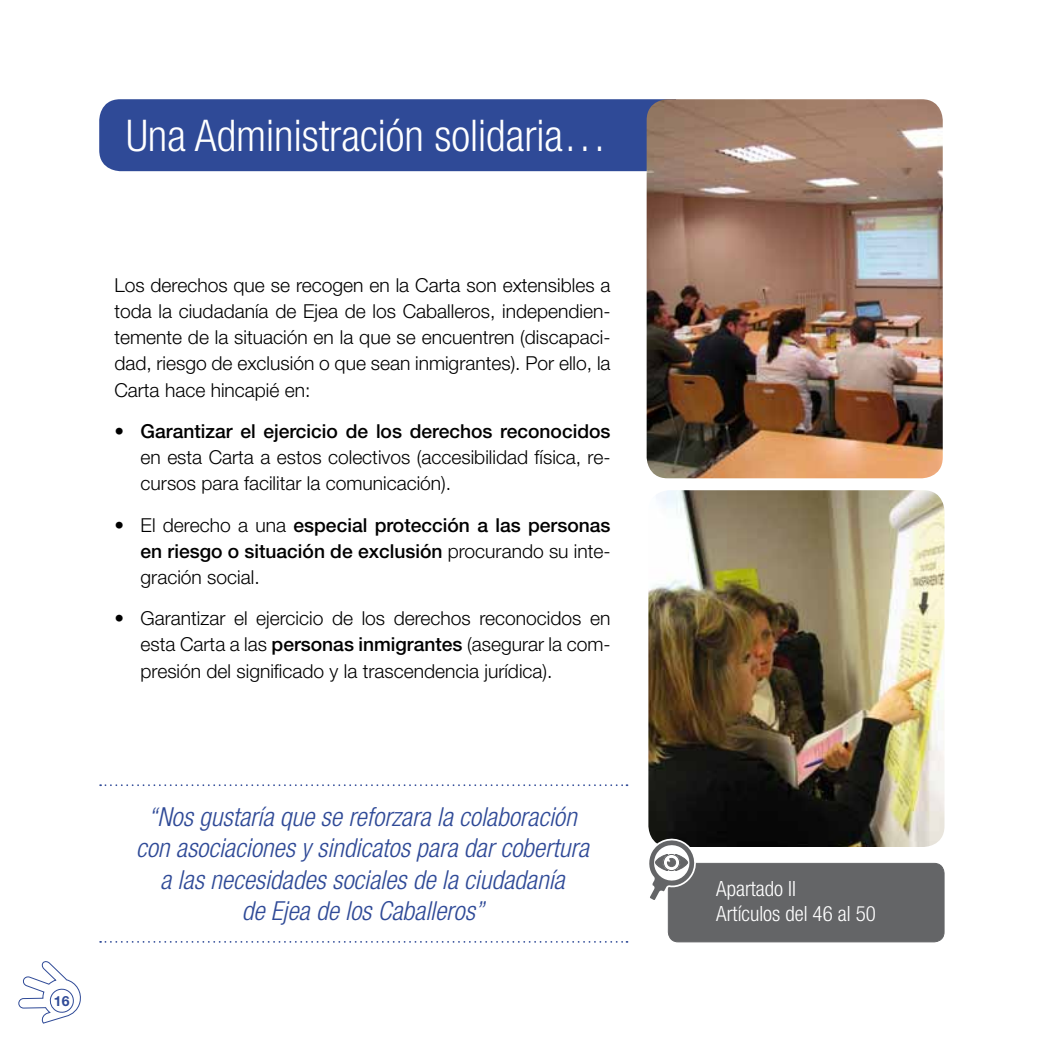
<style>
.page{position:relative;width:1042px;height:1042px;background:#fff}
.page>*{position:absolute;margin:0;border:0;box-sizing:border-box;transform-origin:0 0}
.t1{font:300 condensed 43.75px "Helvetica Neue LT Std";color:#fff}
.t2{font:italic 300 condensed 26.25px/31.5px "Helvetica Neue LT Std";color:#2f4a97;text-align:center}
.t3{font:300 condensed 21px/25.2px "Helvetica Neue LT Std";color:#fff}
.t4{font:300 19.25px/26.2px "Helvetica Neue LT Std";color:#000;text-align:justify}
.t5{font:500 19.25px/26.2px "Helvetica Neue LT Std";color:#000;text-align:justify}
.t6{font:700 14px "Helvetica Neue LT Std";color:#2f4a97}
.s1{font-weight:500}
.s2{font-weight:300}
</style>
<div class="page">
<svg style="left:18px;top:961px;width:63px;height:62px"></svg>
<div style="left:99px;top:99px;width:547px;height:72px;background:#2f4a97"></div>
<svg style="left:100px;top:784px;width:527px;height:2px"></svg>
<svg style="left:100px;top:941px;width:527px;height:2px"></svg>
<img style="left:648px;top:490px;width:296px;height:357px">
<div style="left:668px;top:863px;width:276px;height:79px;background:#646567;border-radius:10px"></div>
<div style="left:668px;top:863px;width:276px;height:79px;border:1px solid #646567;border-radius:10px"></div>
<svg style="left:648px;top:836px;width:50px;height:66px"></svg>
<img style="left:646px;top:99px;width:297px;height:379px">
<h1 class="t1" style="left:126px;top:110px;width:482px">Una Administración solidaria…</h1>
<p class="t4" style="left:114px;top:271px;width:498px">Los derechos que se recogen en la Carta son extensibles a toda la ciudadanía de Ejea de los Caballeros, independien&shy;temente de la situación en la que se encuentren (discapaci&shy;dad, riesgo de exclusión o que sean inmigrantes). Por ello, la Carta hace hincapié en:</p>
<p class="t4" style="left:141px;top:417px;width:471px;text-indent:-26px">• <span class="s1">Garantizar el ejercicio de los derechos reconocidos </span>en esta Carta a estos colectivos (accesibilidad física, re&shy;cursos para facilitar la comunicación).</p>
<p class="t5" style="left:141px;top:511px;width:471px;text-indent:-26px"><span class="s2">• El derecho a una</span> especial protección a las personas en riesgo o situación de exclusión <span class="s2">procurando su inte&shy;gración social.</span></p>
<p class="t4" style="left:141px;top:605px;width:471px;text-indent:-26px">• Garantizar el ejercicio de los derechos reconocidos en esta Carta a las <span class="s1">personas inmigrantes</span> (asegurar la com&shy;presión del significado y la trascendencia jurídica).</p>
<p class="t6" style="left:54px;top:992px;width:17px">16</p>
<h2 class="t2" style="left:136px;top:801px;width:454px">“Nos gustaría que se reforzara la colaboración con asociaciones y sindicatos para dar cobertura a las necesidades sociales de la ciudadanía<br>de Ejea de los Caballeros”</h2>
<p class="t3" style="left:716px;top:875px;width:161px">Apartado II<br>Artículos del 46 al 50</p>
</div>
